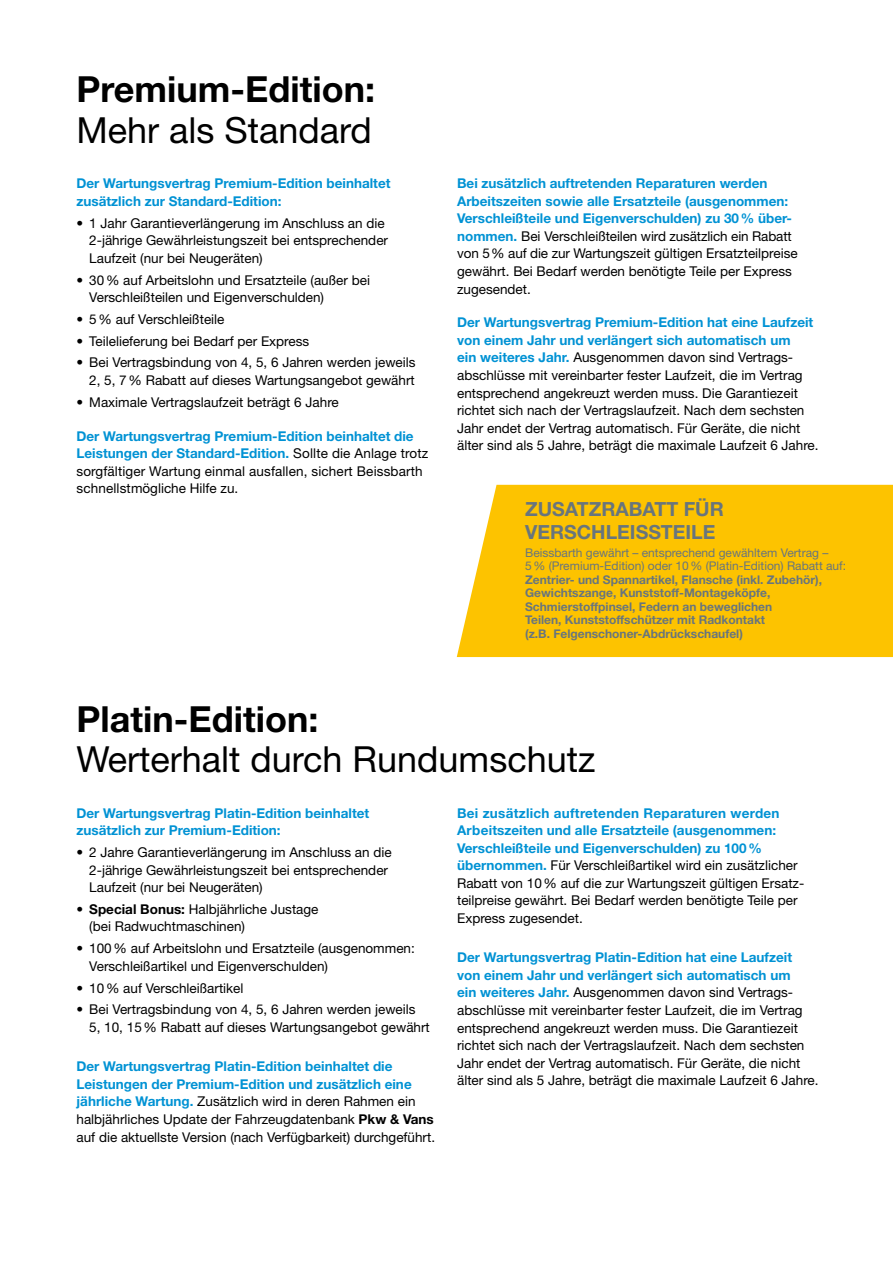
<style>
.page{position:relative;width:893px;height:1263px;background:#fff}
.page>*{position:absolute;margin:0;border:0;box-sizing:border-box;transform-origin:0 0}
.t1{font:36px "Helvetica Neue LT Pro";color:#000}
.t2{font:700 36px "Helvetica Neue LT Pro";color:#000}
.t3{font:700 19.5px/22.5px "Helvetica Neue LT Pro";color:#68757d}
.t4{font:13.5px/17.5px "Helvetica Neue LT Pro";color:#000}
.t5{font:700 13.5px/17.5px "Helvetica Neue LT Pro";color:#0092d4}
.t6{font:700 12px/13.5px "Helvetica Neue LT Pro";color:#68757d}
.t7{font:12px/13.5px "Helvetica Neue LT Pro";color:#68757d}
.s1{font-weight:700;color:#0092d4}
.s2{font-weight:700}
</style>
<div class="page">
<div style="left:457px;top:485px;width:436px;height:172px;background:#fdc300"></div>
<h1 class="t2" style="left:77px;top:67px;width:300px">Premium-Edition:</h1>
<h1 class="t1" style="left:77px;top:108px;width:297px">Mehr als Standard</h1>
<p class="t5" style="left:77px;top:174px;width:315px">Der Wartungsvertrag Premium-Edition beinhaltet zusätzlich zur Standard-Edition:</p>
<p class="t4" style="left:89px;top:214px;width:300px;text-indent:-13px">• 1 Jahr Garantieverlängerung im Anschluss an die<br>2-jährige Gewährleistungszeit bei entsprechender<br>Laufzeit (nur bei Neugeräten)</p>
<p class="t4" style="left:89px;top:271px;width:282px;text-indent:-13px">• 30% auf Arbeitslohn und Ersatzteile (außer bei<br>Verschleißteilen und Eigenverschulden)</p>
<p class="t4" style="left:77px;top:310px;width:149px">• 5% auf Verschleißteile</p>
<p class="t4" style="left:77px;top:332px;width:234px">• Teilelieferung bei Bedarf per Express</p>
<p class="t4" style="left:77px;top:354px;width:341px;text-align:right">• Bei Vertragsbindung von 4, 5, 6 Jahren werden jeweils<br>2, 5, 7% Rabatt auf dieses Wartungsangebot gewährt</p>
<p class="t4" style="left:77px;top:393px;width:264px">• Maximale Vertragslaufzeit beträgt 6 Jahre</p>
<p class="t4" style="left:77px;top:427px;width:353px"><span class="s1">Der Wartungsvertrag Premium-Edition beinhaltet die Leistungen der Standard-Edition.</span> Sollte die Anlage trotz sorgfältiger Wartung einmal ausfallen, sichert Beissbarth schnellstmögliche Hilfe zu.</p>
<p class="t4" style="left:457px;top:174px;width:342px"><span class="s1">Bei zusätzlich auftretenden Reparaturen werden Arbeitszeiten sowie alle Ersatzteile (ausgenommen:<br>Verschleißteile und Eigenverschulden) zu 30% über&shy;nommen.</span> Bei Verschleißteilen wird zusätzlich ein Rabatt von 5% auf die zur Wartungszeit gültigen Ersatzteilpreise gewährt. Bei Bedarf werden benötigte Teile per Express zugesendet.</p>
<p class="t4" style="left:457px;top:313px;width:363px"><span class="s1">Der Wartungsvertrag Premium-Edition hat eine Laufzeit von einem Jahr und verlängert sich automatisch um<br>ein weiteres Jahr.</span> Ausgenommen davon sind Vertrags&shy;abschlüsse mit vereinbarter fester Laufzeit, die im Vertrag entsprechend angekreuzt werden muss. Die Garantiezeit richtet sich nach der Vertragslaufzeit. Nach dem sechsten Jahr endet der Vertrag automatisch. Für Geräte, die nicht älter sind als 5 Jahre, beträgt die maximale Laufzeit 6 Jahre.</p>
<h2 class="t3" style="left:525px;top:498px;width:200px">ZUSATZRABATT FÜR<br>VERSCHLEISSTEILE</h2>
<p class="t7" style="left:525px;top:546px;width:323px">Beissbarth gewährt – entsprechend gewähltem Vertrag –<br>5% (Premium-Edition) oder 10% (Platin-Edition) Rabatt auf:</p>
<p class="t6" style="left:525px;top:573px;width:298px">Zentrier- und Spannartikel, Flansche (inkl. Zubehör), Gewichtszange, Kunststoff-Montageköpfe, Schmierstoffpinsel, Federn an beweglichen<br>Teilen, Kunststoffschützer mit Radkontakt<br>(z.B. Felgenschoner-Abdrückschaufel)</p>
<h1 class="t2" style="left:77px;top:697px;width:243px">Platin-Edition:</h1>
<h1 class="t1" style="left:77px;top:737px;width:520px">Werterhalt durch Rundumschutz</h1>
<p class="t5" style="left:77px;top:804px;width:294px">Der Wartungsvertrag Platin-Edition beinhaltet zusätzlich zur Premium-Edition:</p>
<p class="t4" style="left:89px;top:843px;width:304px;text-indent:-13px">• 2 Jahre Garantieverlängerung im Anschluss an die<br>2-jährige Gewährleistungszeit bei entsprechender<br>Laufzeit (nur bei Neugeräten)</p>
<p class="t4" style="left:89px;top:900px;width:231px;text-indent:-13px">• <span class="s2">Special Bonus:</span> Halbjährliche Justage (bei Radwuchtmaschinen)</p>
<p class="t4" style="left:89px;top:939px;width:327px;text-indent:-13px">• 100% auf Arbeitslohn und Ersatzteile (ausgenommen:<br>Verschleißartikel und Eigenverschulden)</p>
<p class="t4" style="left:77px;top:979px;width:168px">• 10% auf Verschleißartikel</p>
<p class="t4" style="left:89px;top:1000px;width:342px;text-indent:-13px">• Bei Vertragsbindung von 4, 5, 6 Jahren werden jeweils<br>5, 10, 15% Rabatt auf dieses Wartungsangebot gewährt</p>
<p class="t4" style="left:77px;top:1057px;width:360px"><span class="s1">Der Wartungsvertrag Platin-Edition beinhaltet die Leistungen der Premium-Edition und zusätzlich eine jährliche Wartung.</span> Zusätzlich wird in deren Rahmen ein halbjährliches Update der Fahrzeugdatenbank <span class="s2">Pkw &amp; Vans </span>auf die aktuellste Version (nach Verfügbarkeit) durchgeführt.</p>
<p class="t4" style="left:457px;top:804px;width:349px"><span class="s1">Bei zusätzlich auftretenden Reparaturen werden Arbeitszeiten und alle Ersatzteile (ausgenommen:<br>Verschleißteile und Eigenverschulden) zu 100% übernommen.</span> Für Verschleißartikel wird ein zusätzlicher Rabatt von 10% auf die zur Wartungszeit gültigen Ersatz&shy;teilpreise gewährt. Bei Bedarf werden benötigte Teile per Express zugesendet.</p>
<p class="t4" style="left:457px;top:948px;width:363px"><span class="s1">Der Wartungsvertrag Platin-Edition hat eine Laufzeit von einem Jahr und verlängert sich automatisch um<br>ein weiteres Jahr.</span> Ausgenommen davon sind Vertrags&shy;abschlüsse mit vereinbarter fester Laufzeit, die im Vertrag entsprechend angekreuzt werden muss. Die Garantiezeit richtet sich nach der Vertragslaufzeit. Nach dem sechsten Jahr endet der Vertrag automatisch. Für Geräte, die nicht älter sind als 5 Jahre, beträgt die maximale Laufzeit 6 Jahre.</p>
</div>
